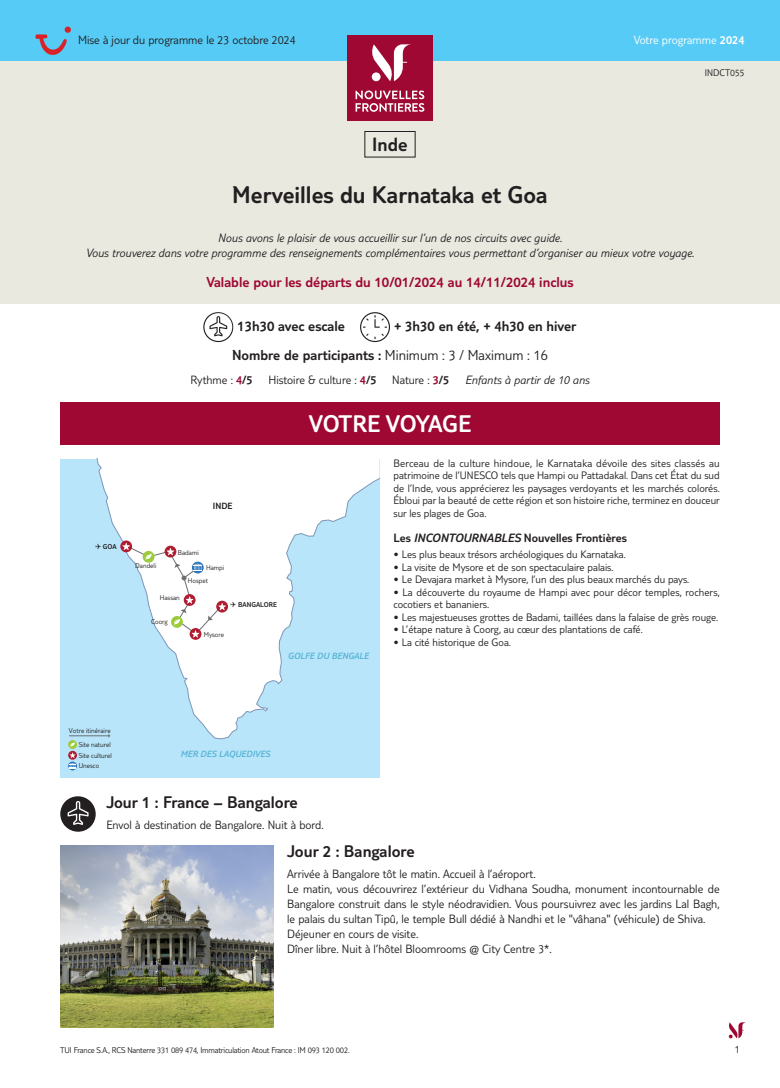
<style>
.page{position:relative;width:780px;height:1088px;background:#fff}
.page>*{position:absolute;margin:0;border:0;box-sizing:border-box;transform-origin:0 0}
.t1{font:300 25px "TUI Type";color:#231f20}
.t2{font:300 25px "TUI Type";letter-spacing:-.015em;color:#fff}
.t3{font:300 20px "TUI Type";color:#231f20}
.t4{font:300 17.5px "TUI Type";color:#231f20}
.t5{font:300 15.38px "TUI Type";color:#6c6d70}
.t6{font:300 15px/28.6px "TUI Type";color:#231f20}
.t7{font:300 15px "TUI Type";color:#9e0832}
.t8{font:300 12.5px/15px "TUI Type";color:#231f20}
.t9{font:italic 300 12.5px/15px "TUI Type";color:#231f20;text-align:center}
.t10{font:300 12.5px "TUI Type";color:#231f20}
.t11{font:300 12.5px "TUI Type";color:#fff}
.t12{font:300 11.25px/12.5px "TUI Type";color:#231f20;text-align:justify}
.t13{font:300 10px "TUI Type";color:#231f20}
.t14{font:italic 300 9.38px "TUI Type";color:#59b6d5}
.t15{font:300 9.38px "TUI Type";color:#231f20}
.t16{font:300 8.75px "TUI Type";letter-spacing:-.02em;color:#231f20}
.t17{font:300 7.25px/14px "TUI Type";color:#231f20;text-align:right}
.t18{font:300 7.25px "TUI Type";color:#231f20}
.s1{font-style:inherit}
.s2{color:#9e0832}
.s3{font-style:normal}
.s4{font-style:normal;color:#9e0832}
.s5{font-style:italic}
</style>
<div class="page">
<svg style="left:728px;top:1022px;width:18px;height:16px"></svg>
<div style="left:0;top:0;width:780px;height:303px;background:#e9e9e0"></div>
<div style="left:0;top:0;width:780px;height:60px;background:#56cbf5"></div>
<div style="left:347px;top:35px;width:85px;height:85px;background:#9e0832"></div>
<svg style="left:355px;top:90px;width:69px;height:22px"></svg>
<svg style="left:371px;top:44px;width:40px;height:37px"></svg>
<svg style="left:203px;top:312px;width:30px;height:30px"></svg>
<svg style="left:360px;top:312px;width:30px;height:30px"></svg>
<div style="left:364px;top:131px;width:51px;height:26px;border:1px solid #231f20"></div>
<div style="left:60px;top:402px;width:659px;height:43px;background:#9e0832"></div>
<div style="left:60px;top:459px;width:319px;height:319px;background:#b9e5fa"></div>
<svg style="left:69px;top:459px;width:310px;height:280px"></svg>
<hr style="left:69px;top:735px;width:40px;height:1px;background:#6c6d70">
<svg style="left:68px;top:740px;width:9px;height:9px"></svg>
<svg style="left:68px;top:761px;width:9px;height:9px"></svg>
<svg style="left:69px;top:742px;width:7px;height:27px"></svg>
<div style="left:216px;top:601px;width:12px;height:11px;background:#af1d31;border-radius:50%"></div>
<div style="left:190px;top:628px;width:11px;height:12px;background:#af1d31;border-radius:50%"></div>
<svg style="left:120px;top:540px;width:12px;height:12px"></svg>
<svg style="left:122px;top:543px;width:104px;height:95px"></svg>
<svg style="left:60px;top:796px;width:36px;height:36px"></svg>
<img style="left:60px;top:845px;width:213px;height:183px">
<svg style="left:35px;top:27px;width:36px;height:28px"></svg>
<p class="t8" style="left:78px;top:32px;width:219px">Mise à jour du programme le 23 octobre 2024</p>
<h2 class="t3" style="left:372px;top:133px;width:37px">Inde</h2>
<h1 class="t1" style="left:232px;top:180px;width:317px">Merveilles du Karnataka et Goa</h1>
<p class="t11" style="left:634px;top:33px;width:112px">Votre programme <span class="s1">2024</span></p>
<p class="t13" style="left:704px;top:67px;width:41px">INDCT055</p>
<p class="t9" style="left:86px;top:230px;width:610px">Nous avons le plaisir de vous accueillir sur l’un de nos circuits avec guide.<br>Vous trouverez dans votre programme des renseignements complémentaires vous permettant d’organiser au mieux votre voyage.</p>
<h3 class="t7" style="left:206px;top:273px;width:368px">Valable pour les départs du 10/01/2024 au 14/11/2024 inclus</h3>
<h3 class="t6" style="left:232px;top:312px;width:346px;text-indent:162px">+ 3h30 en été, + 4h30 en hiver<br>Nombre de participants : <span class="s1">Minimum : 3 / Maximum : 16</span></h3>
<p class="t8" style="left:190px;top:372px;width:64px">Rythme : <span class="s2">4</span><span class="s1">/5</span></p>
<p class="t8" style="left:268px;top:372px;width:110px">Histoire &amp; culture : <span class="s2">4</span><span class="s1">/5</span></p>
<p class="t9" style="left:392px;top:372px;width:199px"><span class="s3">Nature :</span> <span class="s4">3</span><span class="s3">/5</span> Enfants à partir de 10 ans</p>
<h3 class="t6" style="left:237px;top:312px;width:109px">13h30 avec escale</h3>
<p class="t18" style="left:95px;top:542px;width:23px">✈ GOA</p>
<p class="t17" style="left:135px;top:559px;width:23px">Dandeli</p>
<p class="t15" style="left:213px;top:501px;width:21px">INDE</p>
<p class="t17" style="left:178px;top:545px;width:22px">Badami</p>
<p class="t17" style="left:206px;top:561px;width:20px">Hampi</p>
<h3 class="t5" style="left:180px;top:569px;width:9px">•</h3>
<p class="t17" style="left:188px;top:573px;width:22px">Hospet</p>
<p class="t17" style="left:160px;top:590px;width:22px">Hassan</p>
<p class="t17" style="left:151px;top:614px;width:18px">Coorg</p>
<p class="t18" style="left:230px;top:600px;width:48px">✈ BANGALORE</p>
<p class="t17" style="left:204px;top:627px;width:22px">Mysore</p>
<h1 class="t2" style="left:309px;top:409px;width:164px">VOTRE VOYAGE</h1>
<p class="t14" style="left:288px;top:651px;width:82px">GOLFE DU BENGALE</p>
<p class="t12" style="left:393px;top:456px;width:328px">Berceau de la culture hindoue, le Karnataka dévoile des sites classés au patrimoine de l’UNESCO tels que Hampi ou Pattadakal. Dans cet État du sud de l’Inde, vous apprécierez les paysages verdoyants et les marchés colorés.<br>Ébloui par la beauté de cette région et son histoire riche, terminez en douceur sur les plages de Goa.</p>
<p class="t10" style="left:393px;top:531px;width:235px">Les <span class="s5">INCONTOURNABLES</span> Nouvelles Frontières</p>
<p class="t12" style="left:393px;top:548px;width:234px">• Les plus beaux trésors archéologiques du Karnataka.</p>
<p class="t12" style="left:393px;top:560px;width:221px">• La visite de Mysore et de son spectaculaire palais.</p>
<p class="t12" style="left:393px;top:573px;width:297px">• Le Devajara market à Mysore, l’un des plus beaux marchés du pays.</p>
<p class="t12" style="left:393px;top:585px;width:328px">• La découverte du royaume de Hampi avec pour décor temples, rochers, cocotiers et bananiers.</p>
<p class="t12" style="left:393px;top:610px;width:326px">• Les majestueuses grottes de Badami, taillées dans la falaise de grès rouge.</p>
<p class="t12" style="left:393px;top:623px;width:251px">• L’étape nature à Coorg, au cœur des plantations de café.</p>
<p class="t12" style="left:393px;top:635px;width:119px">• La cité historique de Goa.</p>
<p class="t17" style="left:69px;top:723px;width:43px">Votre itinéraire<br>Site naturel</p>
<p class="t17" style="left:79px;top:750px;width:35px;line-height:10.8px;text-align:left">Site culturel<br>Unesco</p>
<h3 class="t4" style="left:106px;top:792px;width:193px">Jour 1 : France – Bangalore</h3>
<p class="t8" style="left:106px;top:817px;width:219px">Envol à destination de Bangalore. Nuit à bord.</p>
<h3 class="t4" style="left:287px;top:841px;width:129px">Jour 2 : Bangalore</h3>
<p class="t8" style="left:287px;top:866px;width:434px">Arrivée à Bangalore tôt le matin. Accueil à l’aéroport.<br>Le matin, vous découvrirez l’extérieur du Vidhana Soudha, monument incontournable de Bangalore construit dans le style néodravidien. Vous poursuivrez avec les jardins Lal Bagh, le palais du sultan Tipû, le temple Bull dédié à Nandhi et le "vâhana" (véhicule) de Shiva.<br>Déjeuner en cours de visite.<br>Dîner libre. Nuit à l’hôtel Bloomrooms @ City Centre 3*.</p>
<p class="t14" style="left:180px;top:748px;width:91px">MER DES LAQUEDIVES</p>
<p class="t16" style="left:60px;top:1045px;width:291px">TUI France S.A., RCS Nanterre 331 089 474, Immatriculation Atout France : IM 093 120 002.</p>
<p class="t12" style="left:734px;top:1042px;width:7px">1</p>
</div>
